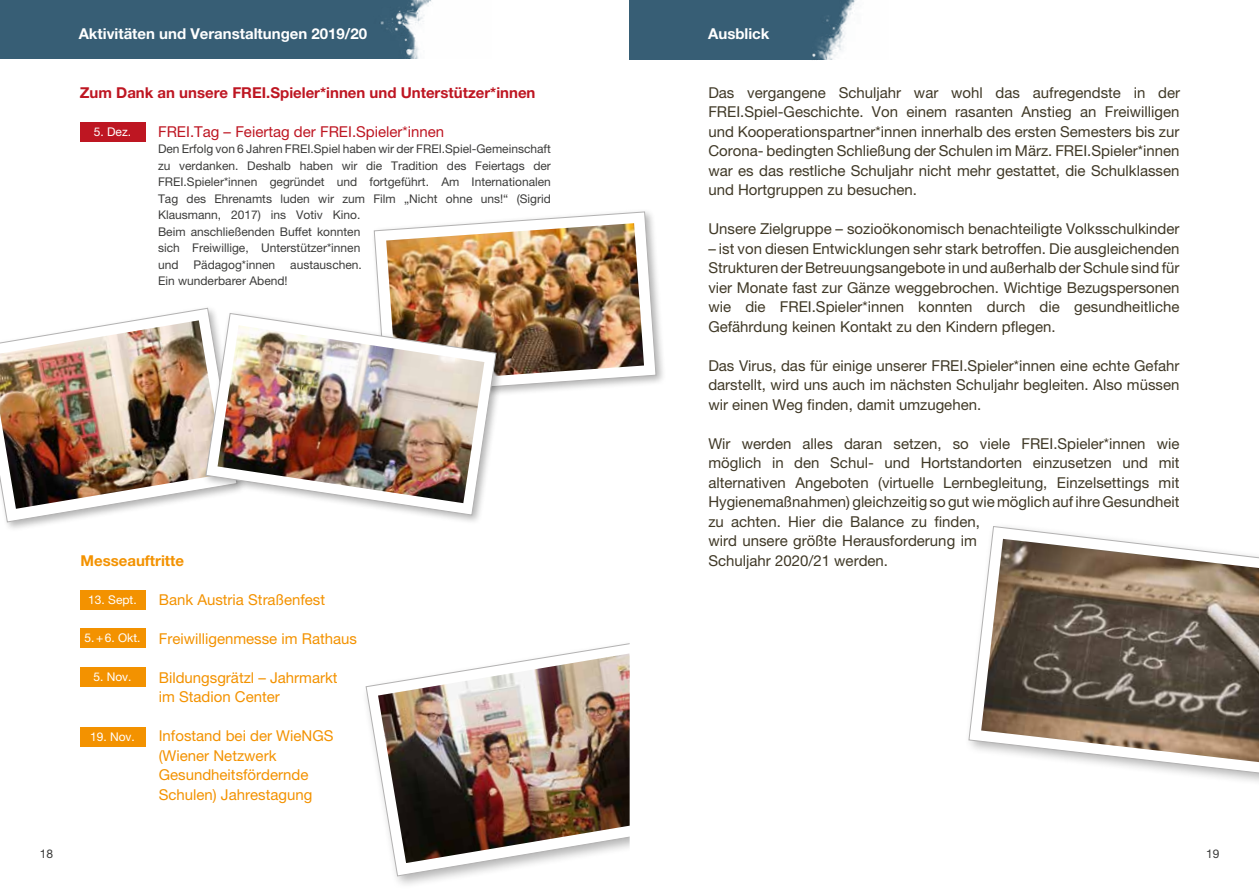
<style>
.page{position:relative;width:1259px;height:893px;background:#fff}
.page>*{position:absolute;margin:0;border:0;box-sizing:border-box;transform-origin:0 0}
.t1{font:15px/19.5px "Helvetica Neue LT Pro";color:#403927;text-align:justify}
.t2{font:15px/19.5px "Helvetica Neue LT Pro";color:#f39200}
.t3{font:700 15px "Helvetica Neue LT Pro";color:#be1622}
.t4{font:700 15px "Helvetica Neue LT Pro";color:#fff}
.t5{font:15px "Helvetica Neue LT Pro";color:#be1622}
.t6{font:700 15px "Helvetica Neue LT Pro";color:#f39200}
.t7{font:12px/16.5px "Helvetica Neue LT Pro";color:#3c3c3b}
.t8{font:12px "Helvetica Neue LT Pro";color:#fff}
</style>
<div class="page">
<svg style="left:366px;top:643px;width:263px;height:233px"></svg>
<img style="left:378px;top:653px;width:251px;height:210px">
<div style="left:0;top:0;width:492px;height:58px;background:#375e75"></div>
<img style="left:380px;top:0;width:112px;height:58px">
<div style="left:80px;top:122px;width:65px;height:19px;background:#be1622"></div>
<div style="left:370px;top:208px;width:296px;height:196px;background:#000;opacity:.3"></div>
<svg style="left:374px;top:211px;width:282px;height:184px"></svg>
<img style="left:386px;top:223px;width:258px;height:160px">
<div style="left:0;top:305px;width:247px;height:227px;background:#000;opacity:.3"></div>
<svg style="left:0;top:308px;width:237px;height:214px"></svg>
<img style="left:0;top:320px;width:203px;height:189px">
<div style="left:203px;top:310px;width:303px;height:215px;background:#000;opacity:.3"></div>
<svg style="left:205px;top:313px;width:291px;height:203px"></svg>
<img style="left:217px;top:325px;width:267px;height:178px">
<div style="left:629px;top:0;width:260px;height:59px;background:#375e75"></div>
<img style="left:692px;top:0;width:197px;height:60px">
<div style="left:80px;top:590px;width:65px;height:20px;background:#f39200"></div>
<div style="left:80px;top:628px;width:65px;height:19px;background:#f39200"></div>
<div style="left:80px;top:667px;width:65px;height:20px;background:#f39200"></div>
<div style="left:80px;top:727px;width:65px;height:19px;background:#f39200"></div>
<svg style="left:968px;top:526px;width:291px;height:249px"></svg>
<img style="left:981px;top:539px;width:278px;height:223px">
<p class="t4" style="left:79px;top:24px;width:290px">Aktivitäten und Veranstaltungen 2019/20</p>
<p class="t3" style="left:80px;top:83px;width:457px">Zum Dank an unsere FREI.Spieler*innen und Unterstützer*innen</p>
<p class="t5" style="left:158px;top:122px;width:288px">FREI.Tag – Feiertag der FREI.Spieler*innen</p>
<p class="t7" style="left:158px;top:140px;width:394px">Den Erfolg von 6 Jahren FREI.Spiel haben wir der FREI.Spiel-Gemeinschaft zu verdanken. Deshalb haben wir die Tradition des Feiertags der FREI.Spieler*innen gegründet und fortgeführt. Am Internationalen Tag des Ehrenamts luden wir zum Film „Nicht ohne uns!“ (Sigrid Klausmann, 2017) ins Votiv Kino.<br>Beim anschließenden Buffet konnten<br>sich Freiwillige, Unterstützer*innen<br>und Pädagog*innen austauschen.<br>Ein wunderbarer Abend!</p>
<p class="t8" style="left:94px;top:124px;width:39px">5. Dez.</p>
<p class="t6" style="left:80px;top:551px;width:105px">Messeauftritte</p>
<p class="t2" style="left:159px;top:589px;width:168px">Bank Austria Straßenfest</p>
<p class="t2" style="left:159px;top:628px;width:200px">Freiwilligenmesse im Rathaus</p>
<p class="t2" style="left:159px;top:667px;width:180px">Bildungsgrätzl – Jahrmarkt im Stadion Center</p>
<p class="t2" style="left:159px;top:726px;width:176px">Infostand bei der WieNGS (Wiener Netzwerk<br>Gesundheitsfördernde<br>Schulen) Jahrestagung</p>
<p class="t8" style="left:88px;top:593px;width:50px">13. Sept.</p>
<p class="t8" style="left:84px;top:631px;width:58px">5.+6. Okt.</p>
<p class="t8" style="left:93px;top:670px;width:40px">5. Nov.</p>
<p class="t8" style="left:90px;top:730px;width:46px">19. Nov.</p>
<p class="t4" style="left:708px;top:24px;width:63px">Ausblick</p>
<p class="t1" style="left:708px;top:82px;width:473px">Das vergangene Schuljahr war wohl das aufregendste in der FREI.Spiel-Geschichte. Von einem rasanten Anstieg an Freiwilligen und Kooperationspartner*innen innerhalb des ersten Semesters bis zur Corona- bedingten Schließung der Schulen im März. FREI.Spieler*innen war es das restliche Schuljahr nicht mehr gestattet, die Schulklassen und Hortgruppen zu besuchen.</p>
<p class="t1" style="left:708px;top:219px;width:473px">Unsere Zielgruppe – sozioökonomisch benachteiligte Volksschulkinder</p>
<p class="t1" style="left:708px;top:238px;width:473px">– ist von diesen Entwicklungen sehr stark betroffen. Die ausgleichenden Strukturen der Betreuungsangebote in und außerhalb der Schule sind für vier Monate fast zur Gänze weggebrochen. Wichtige Bezugspersonen wie die FREI.Spieler*innen konnten durch die gesundheitliche Gefährdung keinen Kontakt zu den Kindern pflegen.</p>
<p class="t1" style="left:708px;top:355px;width:473px">Das Virus, das für einige unserer FREI.Spieler*innen eine echte Gefahr darstellt, wird uns auch im nächsten Schuljahr begleiten. Also müssen wir einen Weg finden, damit umzugehen.</p>
<p class="t1" style="left:708px;top:433px;width:473px;text-align:left">Wir werden alles daran setzen, so viele FREI.Spieler*innen wie möglich in den Schul- und Hortstandorten einzusetzen und mit alternativen Angeboten (virtuelle Lernbegleitung, Einzelsettings mit Hygienemaßnahmen) gleichzeitig so gut wie möglich auf ihre Gesundheit zu achten. Hier die Balance zu finden,<br>wird unsere größte Herausforderung im<br>Schuljahr 2020/21 werden.</p>
<p class="t7" style="left:40px;top:845px;width:15px">18</p>
<p class="t7" style="left:1206px;top:845px;width:15px">19</p>
</div>
